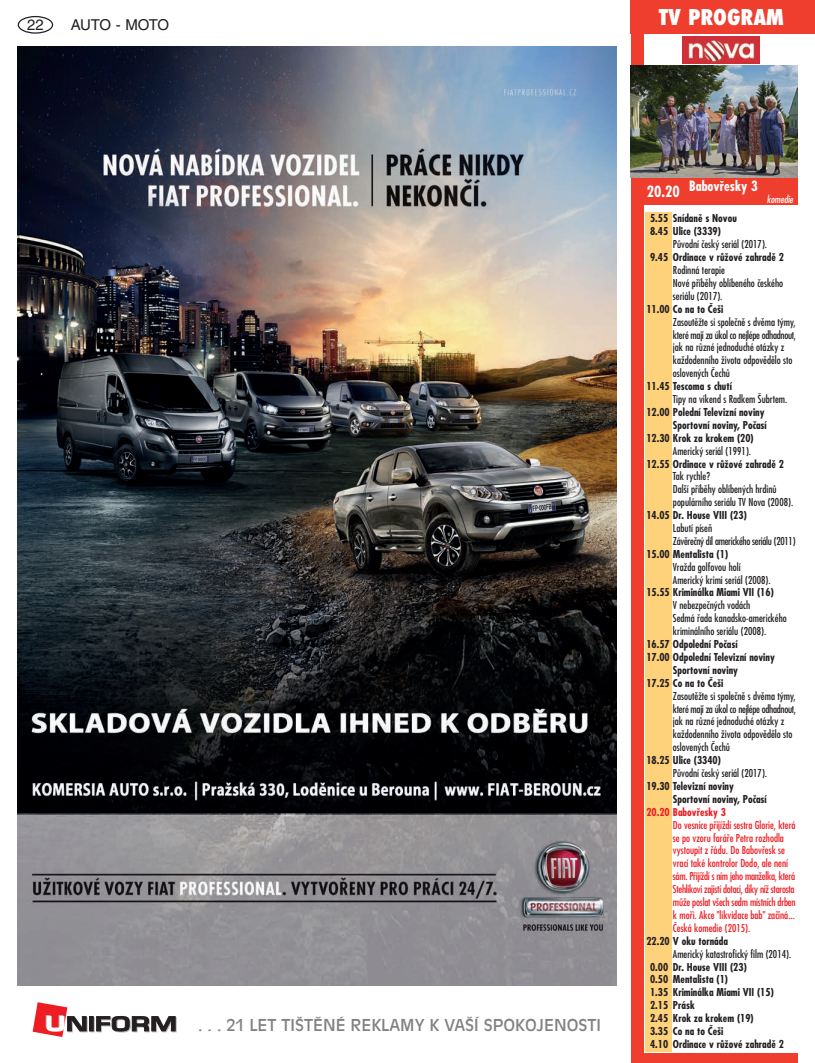
<style>
.page{position:relative;width:815px;height:1063px;background:#fff}
.page>*{position:absolute;margin:0;border:0;box-sizing:border-box;transform-origin:0 0}
.t1{font:800 condensed 21.25px "Futura CE";color:#fff}
.t2{font:16.25px "Antique Olive CE";color:#808285}
.t3{font:15px "Helvetica CE";letter-spacing:-.04em;color:#231f20}
.t4{font:700 condensed 15px "Futura CE";color:#fff}
.t5{font:700 condensed 13.75px "Futura CE";color:#fff}
.t6{font:condensed 10.62px/12.9px "Futura CE";color:#231f20}
.t7{font:700 condensed 10.62px/12.9px "Futura CE";color:#231f20}
.t8{font:condensed 10.62px/12.9px "Futura CE";letter-spacing:-.005em;color:#ee1d23}
.t9{font:condensed 10.62px/12.9px "Futura CE";letter-spacing:-.03em;color:#231f20}
.t10{font:700 condensed 10.62px "Futura CE";color:#ee1d23}
.t11{font:italic condensed 10px "Futura CE";color:#fff}
</style>
<div class="page">
<div style="left:18px;top:16px;width:35px;height:18px;border:1px solid #231f20;border-radius:50%"></div>
<div style="left:631px;top:28px;width:166px;height:1035px;background:#ef3e2e"></div>
<div style="left:645px;top:34px;width:170px;height:1019px;background:#fff"></div>
<div style="left:631px;top:174px;width:166px;height:31px;background:#ef3e2e"></div>
<div style="left:631px;top:0;width:184px;height:34px;background:#ef3e2e"></div>
<div style="left:645px;top:213px;width:27px;height:839px;background:#fed17b"></div>
<img style="left:683px;top:37px;width:77px;height:26px">
<img style="left:631px;top:66px;width:166px;height:111px">
<img style="left:18px;top:46px;width:599px;height:939px">
<div style="left:90px;top:1017px;width:5px;height:15px;border:1px solid #bcbdc0"></div>
<hr style="left:89px;top:1017px;width:4px;height:14px;background:#231f20">
<div style="left:89px;top:1016px;width:5px;height:15px;border:1px solid #231f20"></div>
<svg style="left:96px;top:1016px;width:81px;height:16px"></svg>
<svg style="left:33px;top:1002px;width:55px;height:35px"></svg>
<h3 class="t3" style="left:27px;top:16px;width:18px">22</h3>
<h3 class="t3" style="left:71px;top:16px;width:100px">AUTO - MOTO</h3>
<h1 class="t1" style="left:658px;top:5px;width:127px">TV PROGRAM</h1>
<h2 class="t2" style="left:198px;top:1016px;width:405px">. . . 21 LET TIŠTĚNÉ REKLAMY K VAŠÍ SPOKOJENOSTI</h2>
<h3 class="t4" style="left:647px;top:183px;width:35px">20.20</h3>
<p class="t5" style="left:689px;top:178px;width:70px">Babovřesky 3</p>
<p class="t11" style="left:767px;top:193px;width:28px">komedie</p>
<p class="t7" style="left:650px;top:212px;width:88px">5.55 Snídaně s Novou<br>8.45 Ulice (3339)</p>
<p class="t6" style="left:673px;top:238px;width:96px">Původní český seriál (2017).</p>
<p class="t7" style="left:650px;top:251px;width:135px">9.45 Ordinace v růžové zahradě 2</p>
<p class="t6" style="left:673px;top:264px;width:112px">Rodinná terapie<br>Nové příběhy oblíbeného českého seriálu (2017).</p>
<p class="t7" style="left:646px;top:302px;width:79px">11.00 Co na to Češi</p>
<p class="t6" style="left:673px;top:315px;width:125px">Zasoutěžte si společně s dvěma týmy, které mají za úkol co nejlépe odhadnout, jak na různé jednoduché otázky z každodenního života odpovědělo sto oslovených Čechů</p>
<p class="t7" style="left:646px;top:380px;width:87px">11.45 Tescoma s chutí</p>
<p class="t6" style="left:673px;top:393px;width:116px">Tipy na víkend s Radkem Šubrtem.</p>
<p class="t7" style="left:646px;top:406px;width:120px">12.00 Polední Televizní noviny</p>
<p class="t7" style="left:673px;top:419px;width:95px">Sportovní noviny, Počasí</p>
<p class="t7" style="left:646px;top:431px;width:109px">12.30 Krok za krokem (20)</p>
<p class="t6" style="left:673px;top:444px;width:80px">Americký seriál (1991).</p>
<p class="t7" style="left:646px;top:457px;width:139px">12.55 Ordinace v růžové zahradě 2</p>
<p class="t6" style="left:673px;top:470px;width:122px">Tak rychle?<br>Další příběhy oblíbených hrdinů populárního seriálu TV Nova (2008).</p>
<p class="t7" style="left:646px;top:509px;width:102px">14.05 Dr. House VIII (23)</p>
<p class="t9" style="left:673px;top:522px;width:124px">Labutí píseň<br>Závěrečný díl amerického seriálu (2011)</p>
<p class="t7" style="left:646px;top:548px;width:83px">15.00 Mentalista (1)</p>
<p class="t6" style="left:673px;top:560px;width:99px">Vražda golfovou holí<br>Americký krimi seriál (2008).</p>
<p class="t7" style="left:646px;top:586px;width:129px">15.55 Kriminálka Miami VII (16)</p>
<p class="t6" style="left:673px;top:599px;width:115px">V nebezpečných vodách<br>Sedmá řada kanadsko-amerického kriminálního seriálu (2008).</p>
<p class="t7" style="left:646px;top:638px;width:93px">16.57 Odpolední Počasí</p>
<p class="t7" style="left:646px;top:651px;width:130px">17.00 Odpolední Televizní noviny</p>
<p class="t7" style="left:673px;top:664px;width:67px">Sportovní noviny</p>
<p class="t7" style="left:646px;top:676px;width:79px">17.25 Co na to Češi</p>
<p class="t6" style="left:673px;top:689px;width:125px">Zasoutěžte si společně s dvěma týmy, které mají za úkol co nejlépe odhadnout, jak na různé jednoduché otázky z každodenního života odpovědělo sto oslovených Čechů</p>
<p class="t7" style="left:646px;top:754px;width:76px">18.25 Ulice (3340)</p>
<p class="t6" style="left:673px;top:767px;width:96px">Původní český seriál (2017).</p>
<p class="t7" style="left:673px;top:780px;width:95px;text-indent:-27px">19.30 Televizní noviny<br>Sportovní noviny, Počasí</p>
<p class="t10" style="left:646px;top:805px;width:81px">20.20 Babovřesky 3</p>
<p class="t8" style="left:673px;top:818px;width:124px">Do vesnice přijíždí sestra Glorie, která se po vzoru faráře Petra rozhodla vystoupit z řádu. Do Babovřesk se vrací také kontrolor Dodo, ale není sám. Přijíždí s ním jeho manželka, která Stehlíkovi zajistí dotaci, díky níž starosta může poslat všech sedm místních drben k moři. Akce "likvidace bab" začíná...<br>Česká komedie (2015).</p>
<p class="t7" style="left:646px;top:934px;width:83px">22.20 V oku tornáda</p>
<p class="t6" style="left:673px;top:947px;width:120px">Americký katastrofický film (2014).</p>
<p class="t7" style="left:650px;top:960px;width:135px">0.00 Dr. House VIII (23)<br>0.50 Mentalista (1)<br>1.35 Kriminálka Miami VII (15)<br>2.15 Prásk<br>2.45 Krok za krokem (19)<br>3.35 Co na to Češi<br>4.10 Ordinace v růžové zahradě 2</p>
</div>
